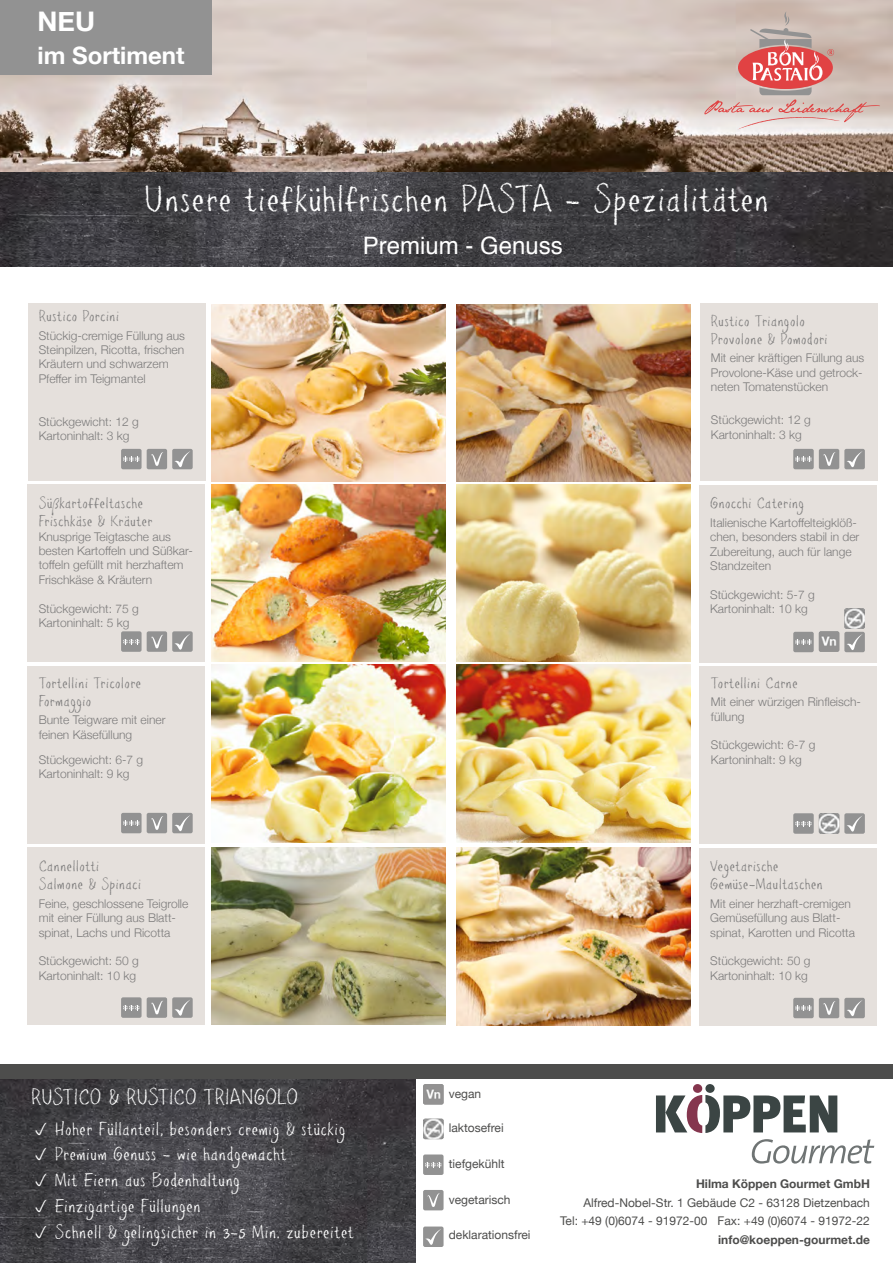
<style>
.page{position:relative;width:893px;height:1263px;background:#fff}
.page>*{position:absolute;margin:0;border:0;box-sizing:border-box;transform-origin:0 0}
.t1{font:36px "Pencil Pete FONT";color:#fff}
.t2{font:700 27px "Helvetica Neue";color:#fff}
.t3{font:24px "Helvetica";color:#fff}
.t4{font:700 24px "Helvetica Neue";color:#fff}
.t5{font:21px "Pencil Pete FONT";color:#fff}
.t6{font:18px/25.8px "Pencil Pete FONT";color:#fff}
.t7{font:15px/18px "Pencil Pete FONT";color:#7c7b7b}
.t8{font:300 12px/14.4px "Helvetica Neue";color:#7c7b7b}
.t9{font:12px/18.6px "Helvetica Neue";color:#4d4d4c;text-align:right}
.t10{font:700 12px "Helvetica Neue";color:#4d4d4c}
.s1{font-family:"Fugu";font-style:italic}
</style>
<div class="page">
<div style="left:700px;top:848px;width:177px;height:177px;background:#e5e0dc"></div>
<img style="left:0;top:1078px;width:415px;height:185px">
<div style="left:0;top:1064px;width:893px;height:14px;background:#4d4d4c"></div>
<div style="left:28px;top:303px;width:178px;height:177px;background:#e5e0dc"></div>
<div style="left:28px;top:484px;width:177px;height:178px;background:#e5e0dc"></div>
<img style="left:211px;top:484px;width:234px;height:178px">
<img style="left:457px;top:304px;width:234px;height:178px">
<img style="left:211px;top:665px;width:234px;height:177px">
<img style="left:457px;top:665px;width:234px;height:177px">
<div style="left:28px;top:666px;width:177px;height:177px;background:#e5e0dc"></div>
<div style="left:121px;top:813px;width:21px;height:20px;background:#929292;border-radius:2px"></div>
<svg style="left:123px;top:820px;width:17px;height:6px"></svg>
<div style="left:147px;top:813px;width:20px;height:20px;background:#929292;border-radius:2px"></div>
<svg style="left:151px;top:816px;width:12px;height:14px"></svg>
<div style="left:172px;top:813px;width:21px;height:20px;background:#929292;border-radius:2px"></div>
<svg style="left:174px;top:815px;width:16px;height:17px"></svg>
<div style="left:700px;top:303px;width:178px;height:178px;background:#e5e0dc"></div>
<div style="left:700px;top:485px;width:177px;height:177px;background:#e5e0dc"></div>
<div style="left:793px;top:632px;width:21px;height:20px;background:#929292;border-radius:2px"></div>
<svg style="left:795px;top:639px;width:17px;height:6px"></svg>
<div style="left:844px;top:632px;width:21px;height:20px;background:#929292;border-radius:2px"></div>
<svg style="left:847px;top:634px;width:15px;height:16px"></svg>
<div style="left:700px;top:666px;width:177px;height:178px;background:#e5e0dc"></div>
<div style="left:793px;top:813px;width:21px;height:21px;background:#929292;border-radius:2px"></div>
<svg style="left:795px;top:821px;width:17px;height:5px"></svg>
<div style="left:844px;top:813px;width:21px;height:21px;background:#929292;border-radius:2px"></div>
<svg style="left:847px;top:816px;width:15px;height:16px"></svg>
<img style="left:211px;top:304px;width:234px;height:178px">
<img style="left:457px;top:484px;width:234px;height:178px">
<div style="left:28px;top:847px;width:177px;height:177px;background:#e5e0dc"></div>
<div style="left:121px;top:997px;width:21px;height:21px;background:#929292;border-radius:2px"></div>
<svg style="left:123px;top:1005px;width:17px;height:5px"></svg>
<div style="left:147px;top:997px;width:20px;height:21px;background:#929292;border-radius:2px"></div>
<svg style="left:151px;top:1000px;width:12px;height:14px"></svg>
<div style="left:172px;top:997px;width:21px;height:21px;background:#929292;border-radius:2px"></div>
<svg style="left:174px;top:1000px;width:16px;height:16px"></svg>
<div style="left:793px;top:998px;width:21px;height:20px;background:#929292;border-radius:2px"></div>
<svg style="left:795px;top:1005px;width:17px;height:6px"></svg>
<div style="left:819px;top:998px;width:20px;height:20px;background:#929292;border-radius:2px"></div>
<svg style="left:823px;top:1001px;width:13px;height:14px"></svg>
<div style="left:844px;top:998px;width:21px;height:20px;background:#929292;border-radius:2px"></div>
<svg style="left:847px;top:1000px;width:15px;height:16px"></svg>
<div style="left:793px;top:449px;width:21px;height:20px;background:#929292;border-radius:2px"></div>
<svg style="left:795px;top:456px;width:17px;height:6px"></svg>
<div style="left:819px;top:449px;width:20px;height:20px;background:#929292;border-radius:2px"></div>
<svg style="left:823px;top:452px;width:13px;height:14px"></svg>
<div style="left:844px;top:449px;width:21px;height:20px;background:#929292;border-radius:2px"></div>
<svg style="left:847px;top:451px;width:15px;height:17px"></svg>
<img style="left:0;top:0;width:893px;height:266px">
<div style="left:0;top:0;width:211px;height:75px;background:#929292"></div>
<svg style="left:704px;top:11px;width:176px;height:119px;background:#d4b1ac"></svg>
<div style="left:121px;top:449px;width:21px;height:20px;background:#929292;border-radius:2px"></div>
<svg style="left:123px;top:456px;width:17px;height:6px"></svg>
<div style="left:147px;top:449px;width:20px;height:20px;background:#929292;border-radius:2px"></div>
<svg style="left:151px;top:452px;width:12px;height:14px"></svg>
<div style="left:172px;top:449px;width:21px;height:20px;background:#929292;border-radius:2px"></div>
<svg style="left:174px;top:451px;width:16px;height:17px"></svg>
<div style="left:121px;top:631px;width:21px;height:21px;background:#929292;border-radius:2px"></div>
<svg style="left:123px;top:639px;width:17px;height:5px"></svg>
<div style="left:147px;top:631px;width:20px;height:21px;background:#929292;border-radius:2px"></div>
<svg style="left:151px;top:634px;width:12px;height:14px"></svg>
<div style="left:172px;top:631px;width:21px;height:21px;background:#929292;border-radius:2px"></div>
<svg style="left:174px;top:634px;width:16px;height:16px"></svg>
<img style="left:211px;top:847px;width:234px;height:177px">
<img style="left:457px;top:848px;width:234px;height:177px">
<svg style="left:752px;top:1139px;width:122px;height:24px"></svg>
<div style="left:693px;top:1084px;width:9px;height:9px;background:#85364e;border-radius:50%"></div>
<div style="left:705px;top:1084px;width:10px;height:9px;background:#3b4544;border-radius:50%"></div>
<svg style="left:656px;top:1095px;width:181px;height:38px"></svg>
<img style="left:844px;top:608px;width:21px;height:21px">
<img style="left:819px;top:631px;width:20px;height:21px">
<img style="left:819px;top:813px;width:20px;height:21px">
<div style="left:423px;top:1154px;width:21px;height:21px;background:#929292;border-radius:2px"></div>
<svg style="left:425px;top:1162px;width:17px;height:5px"></svg>
<div style="left:423px;top:1190px;width:21px;height:20px;background:#929292;border-radius:2px"></div>
<svg style="left:427px;top:1193px;width:13px;height:14px"></svg>
<div style="left:423px;top:1226px;width:21px;height:21px;background:#929292;border-radius:2px"></div>
<svg style="left:425px;top:1229px;width:16px;height:16px"></svg>
<img style="left:423px;top:1119px;width:21px;height:20px">
<img style="left:423px;top:1084px;width:21px;height:20px">
<svg style="left:36px;top:1122px;width:11px;height:13px"></svg>
<svg style="left:36px;top:1148px;width:11px;height:12px"></svg>
<svg style="left:36px;top:1174px;width:11px;height:12px"></svg>
<svg style="left:36px;top:1199px;width:11px;height:13px"></svg>
<svg style="left:36px;top:1225px;width:11px;height:13px"></svg>
<h2 class="t2" style="left:38px;top:0;width:59px">NEU</h2>
<h3 class="t4" style="left:38px;top:36px;width:149px">im Sortiment</h3>
<h1 class="t1" style="left:144px;top:171px;width:627px">Unsere tiefkühlfrischen PASTA - Spezialitäten</h1>
<h3 class="t3" style="left:363px;top:227px;width:202px">Premium - Genuss</h3>
<p class="t7" style="left:39px;top:307px;width:82px">Rustico Porcini</p>
<p class="t8" style="left:39px;top:327px;width:148px">Stückig-cremige Füllung aus<br>Steinpilzen, Ricotta, frischen<br>Kräutern und schwarzem<br>Pfeffer im Teigmantel</p>
<p class="t8" style="left:39px;top:414px;width:102px">Stückgewicht: 12 g<br>Kartoninhalt: 3 kg</p>
<p class="t7" style="left:39px;top:494px;width:116px">Sü<span class="s1">ß</span>kartoffeltasche<br>Frischkäse &amp; Kräuter</p>
<p class="t8" style="left:39px;top:528px;width:156px">Knusprige Teigtasche aus besten Kartoffeln und Süßkar&shy;toffeln gefüllt mit herzhaftem<br>Frischkäse &amp; Kräutern</p>
<p class="t8" style="left:39px;top:600px;width:102px">Stückgewicht: 75 g<br>Kartoninhalt: 5 kg</p>
<p class="t7" style="left:39px;top:674px;width:104px">Tortellini Tricolore<br>Formaggio</p>
<p class="t8" style="left:39px;top:712px;width:128px">Bunte Teigware mit einer feinen Käsefüllung</p>
<p class="t8" style="left:39px;top:751px;width:106px">Stückgewicht: 6-7 g<br>Kartoninhalt: 9 kg</p>
<p class="t7" style="left:39px;top:857px;width:104px">Cannellotti<br>Salmone &amp; Spinaci</p>
<p class="t8" style="left:39px;top:895px;width:151px">Feine, geschlossene Teigrolle mit einer Füllung aus Blatt&shy;spinat, Lachs und Ricotta</p>
<p class="t8" style="left:39px;top:953px;width:102px">Stückgewicht: 50 g<br>Kartoninhalt: 10 kg</p>
<h3 class="t5" style="left:31px;top:1081px;width:268px">RUSTICO &amp; RUSTICO TRIANGOLO</h3>
<h3 class="t6" style="left:55px;top:1116px;width:301px">Hoher Füllanteil, besonders cremig &amp; stückig Premium Genuss - wie handgemacht<br>Mit Eiern aus Bodenhaltung<br>Einzigartige Füllungen<br>Schnell &amp; gelingsicher in 3-5 Min. zubereitet</h3>
<p class="t7" style="left:711px;top:312px;width:118px">Rustico Triangolo<br>Provolone &amp; Pomodori</p>
<p class="t8" style="left:711px;top:350px;width:155px">Mit einer kräftigen Füllung aus<br>Provolone-Käse und getrock&shy;neten Tomatenstücken</p>
<p class="t8" style="left:711px;top:412px;width:102px">Stückgewicht: 12 g<br>Kartoninhalt: 3 kg</p>
<p class="t7" style="left:710px;top:494px;width:95px">Gnocchi Catering</p>
<p class="t8" style="left:710px;top:514px;width:151px">Italienische Kartoffelteigklöß&shy;chen, besonders stabil in der<br>Zubereitung, auch für lange<br>Standzeiten</p>
<p class="t8" style="left:710px;top:586px;width:106px">Stückgewicht: 5-7 g<br>Kartoninhalt: 10 kg</p>
<p class="t7" style="left:711px;top:674px;width:89px">Tortellini Carne</p>
<p class="t8" style="left:711px;top:694px;width:152px">Mit einer würzigen Rinfleisch&shy;füllung</p>
<p class="t8" style="left:711px;top:737px;width:106px">Stückgewicht: 6-7 g<br>Kartoninhalt: 9 kg</p>
<p class="t7" style="left:710px;top:857px;width:114px">Vegetarische<br>Gemüse-Maultaschen</p>
<p class="t8" style="left:710px;top:895px;width:146px">Mit einer herzhaft-cremigen<br>Gemüsefüllung aus Blatt&shy;spinat, Karotten und Ricotta</p>
<p class="t8" style="left:710px;top:953px;width:102px">Stückgewicht: 50 g<br>Kartoninhalt: 10 kg</p>
<p class="t9" style="left:449px;top:1085px;width:34px">vegan</p>
<p class="t9" style="left:449px;top:1119px;width:56px">laktosefrei</p>
<p class="t9" style="left:449px;top:1155px;width:57px">tiefgekühlt</p>
<p class="t9" style="left:449px;top:1190px;width:63px">vegetarisch</p>
<p class="t9" style="left:449px;top:1226px;width:83px">deklarationsfrei</p>
<p class="t10" style="left:696px;top:1174px;width:175px">Hilma Köppen Gourmet GmbH</p>
<p class="t9" style="left:560px;top:1194px;width:311px">Alfred-Nobel-Str. 1 Gebäude C2 - 63128 Dietzenbach<br>Tel: +49 (0)6074 - 91972-00 Fax: +49 (0)6074 - 91972-22</p>
<p class="t10" style="left:718px;top:1230px;width:153px">info@koeppen-gourmet.de</p>
</div>
